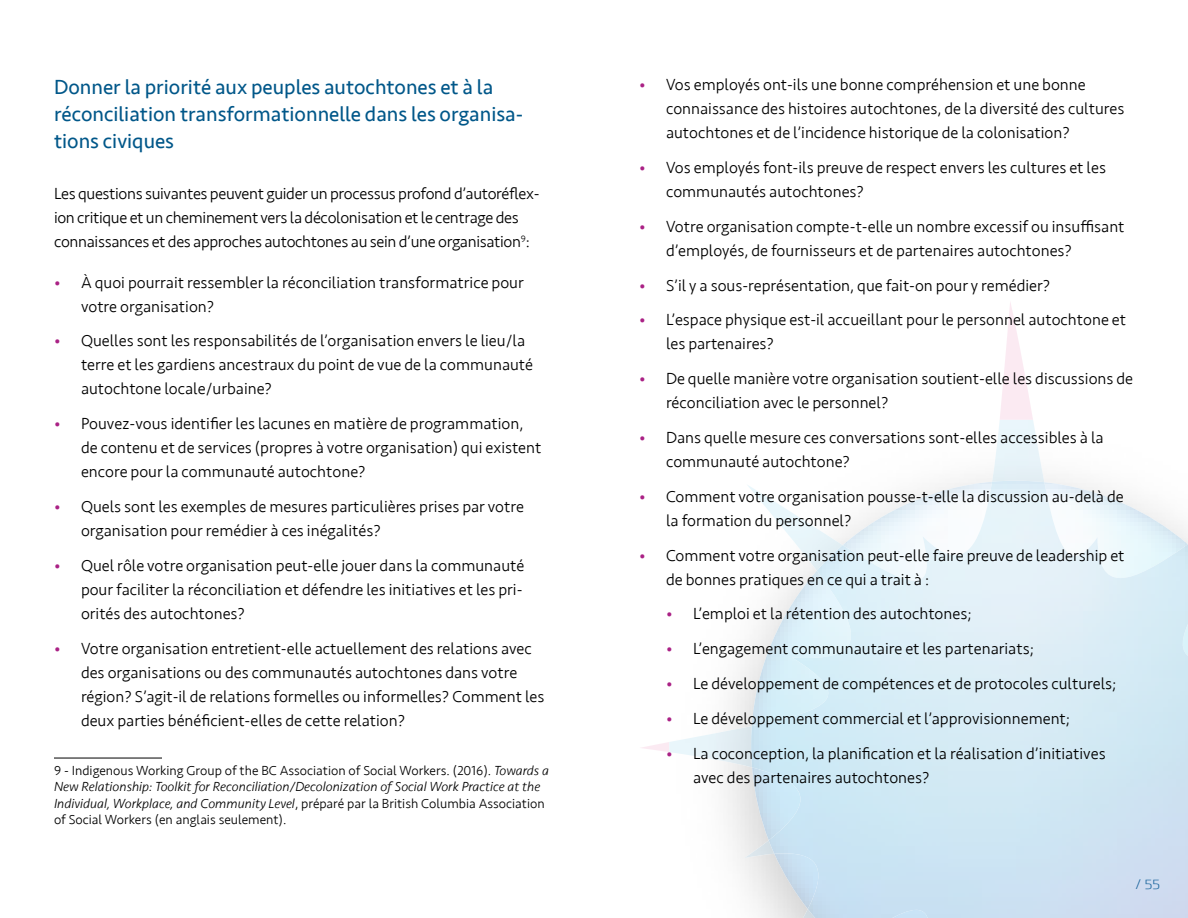
<style>
.page{position:relative;width:1188px;height:918px;background:#fff}
.page>*{position:absolute;margin:0;border:0;box-sizing:border-box;transform-origin:0 0}
.t1{font:21px/27px "Seravek";color:#005789}
.t2{font:300 16.5px/24px "Seravek";color:#000}
.t3{font:300 16.5px/24px "Seravek";letter-spacing:-.02em;color:#000}
.t4{font:300 13.5px/16.5px "Seravek";color:#000}
.t5{font:300 13.5px "Prometo";color:#005789;scale:1.11 1}
.s1{color:#aa2185}
.s2{font-style:italic}
</style>
<div class="page">
<svg style="left:641px;top:302px;width:424px;height:589px"></svg>
<img style="left:751px;top:481px;width:437px;height:437px">
<hr style="left:54px;top:758px;width:108px;height:1px;background:#000">
<p class="t1" style="left:54px;top:74px;width:471px">Donner la priorité aux peuples autochtones et à la réconciliation transformationnelle dans les organisa&shy;tions civiques</p>
<p class="t3" style="left:54px;top:182px;width:487px">Les questions suivantes peuvent guider un processus profond d’autoréflex&shy;ion critique et un cheminement vers la décolonisation et le centrage des connaissances et des approches autochtones au sein d’une organisation<sup>9</sup>:</p>
<p class="t2" style="left:81px;top:270px;width:444px;text-indent:-27px"><span class="s1">•</span> À quoi pourrait ressembler la réconciliation transformatrice pour votre organisation?</p>
<p class="t2" style="left:81px;top:329px;width:454px;text-indent:-27px"><span class="s1">•</span> Quelles sont les responsabilités de l’organisation envers le lieu/la terre et les gardiens ancestraux du point de vue de la communauté autochtone locale/urbaine?</p>
<p class="t2" style="left:81px;top:412px;width:462px;text-indent:-27px"><span class="s1">•</span> Pouvez-vous identifier les lacunes en matière de programmation, de contenu et de services (propres à votre organisation) qui existent encore pour la communauté autochtone?</p>
<p class="t2" style="left:81px;top:495px;width:444px;text-indent:-27px"><span class="s1">•</span> Quels sont les exemples de mesures particulières prises par votre organisation pour remédier à ces inégalités?</p>
<p class="t2" style="left:81px;top:554px;width:445px;text-align:justify;text-indent:-27px"><span class="s1">•</span> Quel rôle votre organisation peut-elle jouer dans la communauté pour faciliter la réconciliation et défendre les initiatives et les pri&shy;orités des autochtones?</p>
<p class="t2" style="left:81px;top:636px;width:465px;text-indent:-27px"><span class="s1">•</span> Votre organisation entretient-elle actuellement des relations avec des organisations ou des communautés autochtones dans votre région? S’agit-il de relations formelles ou informelles? Comment les deux parties bénéficient-elles de cette relation?</p>
<p class="t4" style="left:54px;top:762px;width:497px">9 - Indigenous Working Group of the BC Association of Social Workers. (2016). <span class="s2">Towards a New Relationship: Toolkit for Reconciliation/Decolonization of Social Work Practice at the Individual, Workplace, and Community Level</span>, préparé par la British Columbia Association of Social Workers (en anglais seulement).</p>
<p class="t2" style="left:666px;top:73px;width:460px;text-indent:-27px"><span class="s1">•</span> Vos employés ont-ils une bonne compréhension et une bonne connaissance des histoires autochtones, de la diversité des cultures autochtones et de l’incidence historique de la colonisation?</p>
<p class="t2" style="left:666px;top:156px;width:442px;text-indent:-27px"><span class="s1">•</span> Vos employés font-ils preuve de respect envers les cultures et les communautés autochtones?</p>
<p class="t2" style="left:666px;top:215px;width:460px;text-indent:-27px"><span class="s1">•</span> Votre organisation compte-t-elle un nombre excessif ou insuffisant d’employés, de fournisseurs et de partenaires autochtones?</p>
<p class="t2" style="left:639px;top:273px;width:413px"><span class="s1">•</span> S’il y a sous-représentation, que fait-on pour y remédier?</p>
<p class="t2" style="left:666px;top:308px;width:462px;text-indent:-27px"><span class="s1">•</span> L’espace physique est-il accueillant pour le personnel autochtone et les partenaires?</p>
<p class="t2" style="left:666px;top:367px;width:469px;text-indent:-27px"><span class="s1">•</span> De quelle manière votre organisation soutient-elle les discussions de réconciliation avec le personnel?</p>
<p class="t2" style="left:666px;top:426px;width:439px;text-indent:-27px"><span class="s1">•</span> Dans quelle mesure ces conversations sont-elles accessibles à la communauté autochtone?</p>
<p class="t2" style="left:666px;top:485px;width:459px;text-indent:-27px"><span class="s1">•</span> Comment votre organisation pousse-t-elle la discussion au-delà de la formation du personnel?</p>
<p class="t2" style="left:666px;top:543px;width:460px;text-indent:-27px"><span class="s1">•</span> Comment votre organisation peut-elle faire preuve de leadership et de bonnes pratiques en ce qui a trait à :</p>
<p class="t2" style="left:666px;top:602px;width:307px"><span class="s1">•</span> L’emploi et la rétention des autochtones;</p>
<p class="t2" style="left:666px;top:637px;width:370px"><span class="s1">•</span> L’engagement communautaire et les partenariats;</p>
<p class="t2" style="left:666px;top:672px;width:452px"><span class="s1">•</span> Le développement de compétences et de protocoles culturels;</p>
<p class="t2" style="left:666px;top:707px;width:406px"><span class="s1">•</span> Le développement commercial et l’approvisionnement;</p>
<p class="t2" style="left:693px;top:741px;width:414px;text-indent:-27px"><span class="s1">•</span> La coconception, la planification et la réalisation d’initiatives avec des partenaires autochtones?</p>
<p class="t5" style="left:1136px;top:876px;width:24px">/ 55</p>
</div>
